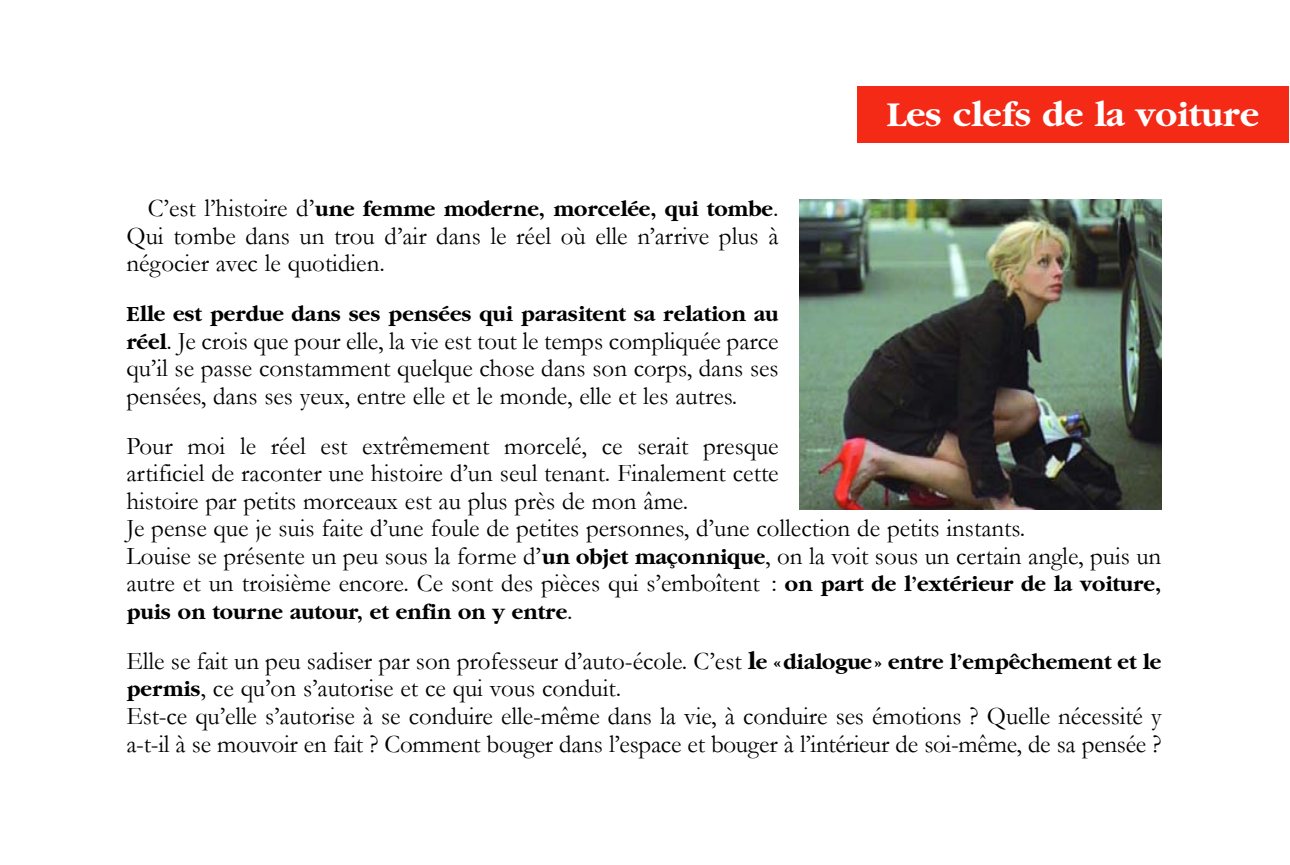
<style>
.page{position:relative;width:1290px;height:865px;background:#fff}
.page>*{position:absolute;margin:0;border:0;box-sizing:border-box;transform-origin:0 0}
.t1{font:700 36.25px "Garamond";color:#fff}
.t2{font:25.5px/27.5px "Garamond";color:#000}
.t3{font:700 22.5px "Garamond";color:#000}
.s1{font-weight:400;font-size:25.5px}
.s2{font-weight:700;font-size:22.5px}
.s3{font-weight:700}
</style>
<div class="page">
<div style="left:857px;top:86px;width:432px;height:57px;background:#f42a17"></div>
<img style="left:800px;top:199px;width:361px;height:311px">
<h1 class="t1" style="left:887px;top:100px;width:374px">Les clefs de la voiture</h1>
<p class="t3" style="left:148px;top:200px;width:632px"><span class="s1">C’est l’histoire d’</span>une femme moderne, morcelée, qui tombe<span class="s1">.</span></p>
<p class="t2" style="left:126px;top:222px;width:653px">Qui tombe dans un trou d’air dans le réel où elle n’arrive plus à négocier avec le quotidien.</p>
<p class="t3" style="left:126px;top:305px;width:653px">Elle est perdue dans ses pensées qui parasitent sa relation au</p>
<p class="t2" style="left:126px;top:327px;width:654px;text-align:justify"><span class="s2">réel</span>. Je crois que pour elle, la vie est tout le temps compliquée parce qu’il se passe constamment quelque chose dans son corps, dans ses pensées, dans ses yeux, entre elle et le monde, elle et les autres.</p>
<p class="t2" style="left:126px;top:432px;width:1036px">Pour moi le réel est extrêmement morcelé, ce serait presque<br>artificiel de raconter une histoire d’un seul tenant. Finalement cette<br>histoire par petits morceaux est au plus près de mon âme.<br>Je pense que je suis faite d’une foule de petites personnes, d’une collection de petits instants.<br>Louise se présente un peu sous la forme d’<span class="s2">un objet maçonnique</span>, on la voit sous un certain angle, puis un autre et un troisième encore. Ce sont des pièces qui s’emboîtent : <span class="s2">on part de l’extérieur de la voiture,</span></p>
<p class="t3" style="left:126px;top:603px;width:448px">puis on tourne autour, et enfin on y entre<span class="s1">.</span></p>
<p class="t2" style="left:126px;top:647px;width:1036px">Elle se fait un peu sadiser par son professeur d’auto-école. C’est <span class="s3">l</span><span class="s2">e «dialogue» entre l’empêchement et le permis</span>, ce qu’on s’autorise et ce qui vous conduit.<br>Est-ce qu’elle s’autorise à se conduire elle-même dans la vie, à conduire ses émotions ? Quelle nécessité y a-t-il à se mouvoir en fait ? Comment bouger dans l’espace et bouger à l’intérieur de soi-même, de sa pensée ?</p>
</div>
